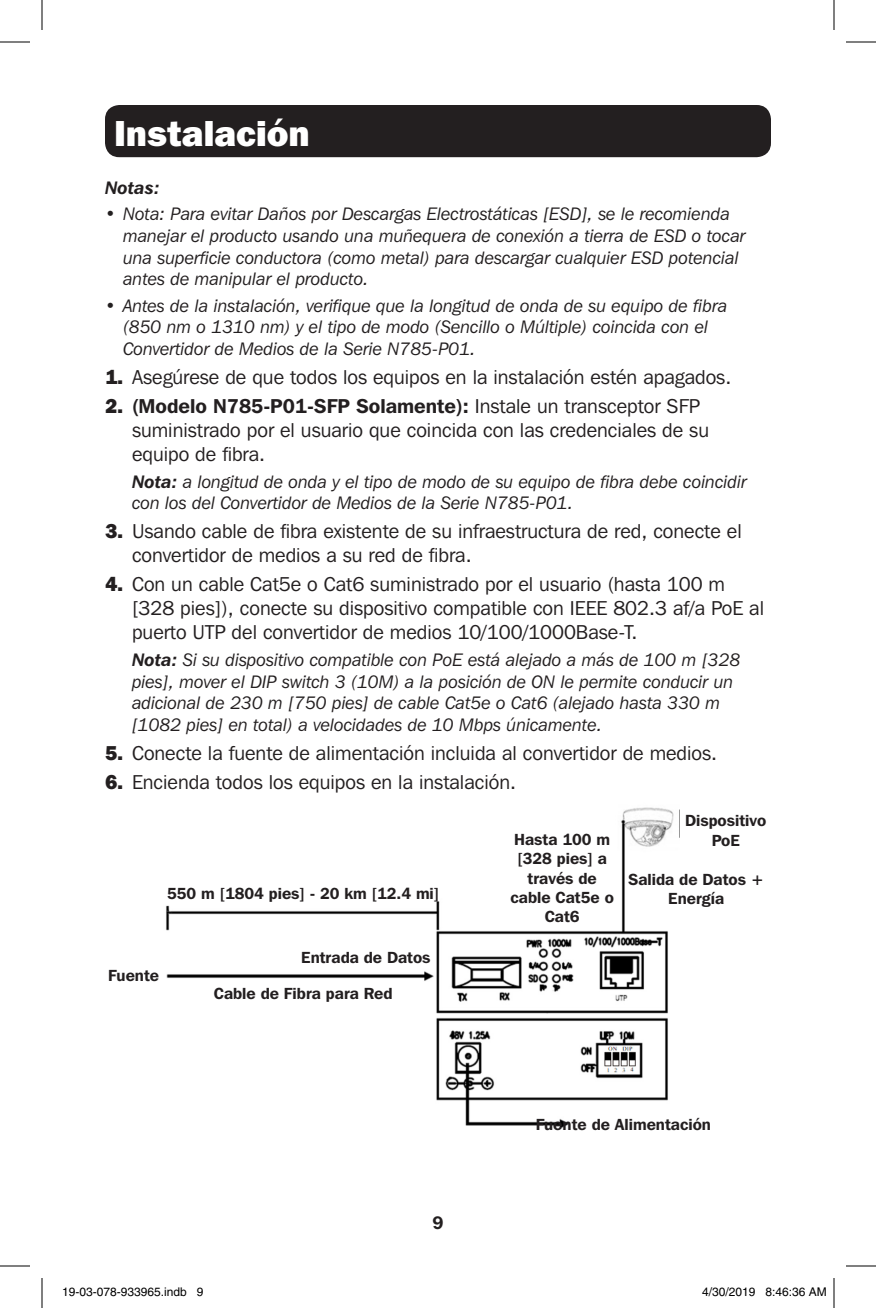
<style>
.page{position:relative;width:876px;height:1308px;background:#fff}
.page>*{position:absolute;margin:0;border:0;box-sizing:border-box;transform-origin:0 0}
.t1{font:800 36px "Franklin Gothic IT Cby BT";color:#fff}
.t2{font:20px/24px "Franklin Gothic IT Cby BT";color:#231f20}
.t3{font:italic 18px/21.6px "Franklin Gothic IT Cby BT";color:#231f20}
.t4{font:italic 600 18px "Franklin Gothic IT Cby BT";color:#231f20}
.t5{font:600 18px "Franklin Gothic IT Cby BT";color:#231f20}
.t6{font:600 16px/19.2px "Franklin Gothic IT Cby BT";color:#231f20;text-align:center}
.t7{font:12px "Helvetica";color:#000}
.s1{font-weight:800}
.s2{font-weight:600}
</style>
<div class="page">
<div style="left:105px;top:105px;width:666px;height:52px;background:#231f20;border-radius:14px"></div>
<img style="left:166px;top:807px;width:514px;height:322px">
<hr style="left:0;top:42px;width:30px;height:1px;background:#000">
<hr style="left:846px;top:42px;width:30px;height:1px;background:#000">
<hr style="left:0;top:1266px;width:30px;height:1px;background:#000">
<hr style="left:846px;top:1266px;width:30px;height:1px;background:#000">
<hr style="left:42px;top:0;width:1px;height:30px;background:#000">
<hr style="left:42px;top:1278px;width:1px;height:30px;background:#000">
<hr style="left:834px;top:0;width:1px;height:30px;background:#000">
<hr style="left:834px;top:1278px;width:1px;height:30px;background:#000">
<p class="t1" style="left:114px;top:110px;width:197px">Instalación</p>
<p class="t4" style="left:105px;top:176px;width:56px">Notas:</p>
<p class="t3" style="left:123px;top:203px;width:624px;text-indent:-18px">• Nota: Para evitar Daños por Descargas Electrostáticas [ESD], se le recomienda manejar el producto usando una muñequera de conexión a tierra de ESD o tocar una superficie conductora (como metal) para descargar cualquier ESD potencial antes de manipular el producto.</p>
<p class="t3" style="left:123px;top:295px;width:606px;text-indent:-18px">• Antes de la instalación, verifique que la longitud de onda de su equipo de fibra (850 nm o 1310 nm) y el tipo de modo (Sencillo o Múltiple) coincida con el<br>Convertidor de Medios de la Serie N785-P01.</p>
<p class="t2" style="left:105px;top:365px;width:628px"><span class="s1">1.</span> Asegúrese de que todos los equipos en la instalación estén apagados.</p>
<p class="t2" style="left:132px;top:394px;width:579px;text-indent:-27px"><span class="s1">2.</span> <span class="s2">(Modelo N785-P01-SFP Solamente):</span> Instale un transceptor SFP suministrado por el usuario que coincida con las credenciales de su equipo de fibra.</p>
<p class="t3" style="left:132px;top:470px;width:616px"><span class="s2">Nota:</span> a longitud de onda y el tipo de modo de su equipo de fibra debe coincidir con los del Convertidor de Medios de la Serie N785-P01.</p>
<p class="t2" style="left:132px;top:519px;width:611px;text-indent:-27px"><span class="s1">3.</span> Usando cable de fibra existente de su infraestructura de red, conecte el convertidor de medios a su red de fibra.</p>
<p class="t2" style="left:132px;top:572px;width:634px;text-indent:-27px"><span class="s1">4.</span> Con un cable Cat5e o Cat6 suministrado por el usuario (hasta 100 m [328 pies]), conecte su dispositivo compatible con IEEE 802.3 af/a PoE al puerto UTP del convertidor de medios 10/100/1000Base-T.</p>
<p class="t3" style="left:132px;top:649px;width:610px"><span class="s2">Nota:</span> Si su dispositivo compatible con PoE está alejado a más de 100 m [328 pies], mover el DIP switch 3 (10M) a la posición de ON le permite conducir un adicional de 230 m [750 pies] de cable Cat5e o Cat6 (alejado hasta 330 m [1082 pies] en total) a velocidades de 10 Mbps únicamente.</p>
<p class="t2" style="left:105px;top:741px;width:614px"><span class="s1">5.</span> Conecte la fuente de alimentación incluida al convertidor de medios.</p>
<p class="t2" style="left:105px;top:770px;width:413px"><span class="s1">6.</span> Encienda todos los equipos en la instalación.</p>
<p class="t6" style="left:167px;top:883px;width:274px">550 m [1804 pies] - 20 km [12.4 mi]</p>
<p class="t6" style="left:108px;top:966px;width:52px">Fuente</p>
<p class="t6" style="left:301px;top:948px;width:131px">Entrada de Datos</p>
<p class="t6" style="left:214px;top:984px;width:180px">Cable de Fibra para Red</p>
<p class="t5" style="left:433px;top:1211px;width:12px">9</p>
<p class="t6" style="left:511px;top:830px;width:105px">Hasta 100 m [328 pies] a través de cable Cat5e o<br>Cat6</p>
<p class="t6" style="left:685px;top:811px;width:83px">Dispositivo<br>PoE</p>
<p class="t6" style="left:628px;top:869px;width:138px">Salida de Datos +<br>Energía</p>
<p class="t6" style="left:536px;top:1115px;width:177px">Fuente de Alimentación</p>
<p class="t7" style="left:62px;top:1285px;width:143px">19-03-078-933965.indb 9</p>
<p class="t7" style="left:702px;top:1285px;width:126px">4/30/2019 8:46:36 AM</p>
</div>
